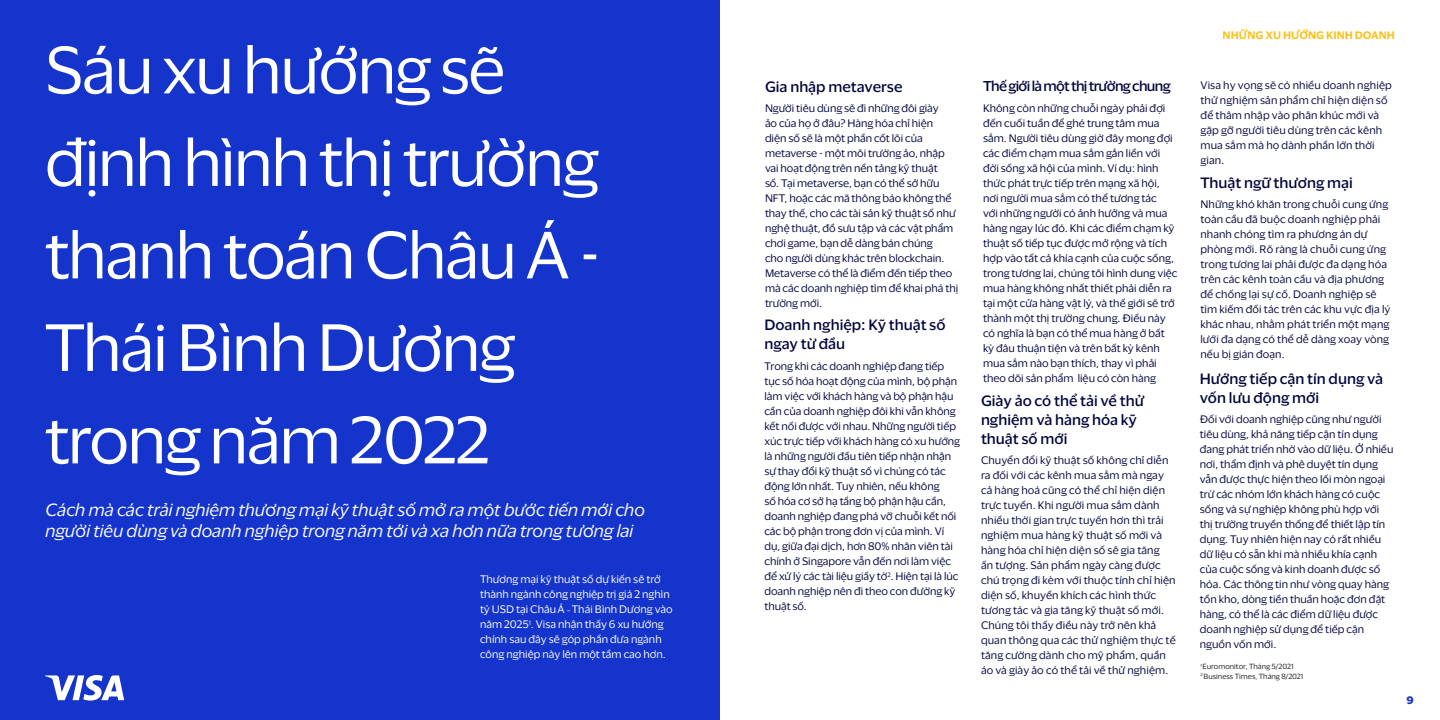
<style>
.page{position:relative;width:1440px;height:720px;background:#fff}
.page>*{position:absolute;margin:0;border:0;box-sizing:border-box;transform-origin:0 0}
.t1{font:61.25px/92.5px "Visa Dialect";letter-spacing:-.03em;color:#fff}
.t2{font:italic 16.25px/21.2px "Visa Dialect";color:#fff}
.t3{font:500 13.75px/18.8px "Visa Dialect";color:#02063d}
.t4{font:500 13.12px "Visa Dialect";letter-spacing:-.05em;color:#02063d}
.t5{font:10px/15px "Visa Dialect";color:#02063d}
.t6{font:10px/15px "Visa Dialect";color:#fff}
.t7{font:600 10px "Visa Dialect";color:#fcc015}
.t8{font:700 10px "Visa Dialect";color:#1434cb}
.t9{font:6.88px "Visa Dialect";color:#231f20}
.s1{font-weight:500;font-size:6.88px}
</style>
<div class="page">
<div style="left:0;top:0;width:720px;height:720px;background:#1434cb"></div>
<svg style="left:45px;top:675px;width:79px;height:26px"></svg>
<p class="t1" style="left:45px;top:20px;width:462px">Sáu xu hướng sẽ</p>
<p class="t1" style="left:45px;top:112px;width:555px">định hình thị trường</p>
<p class="t1" style="left:45px;top:205px;width:558px">thanh toán Châu Á -<br>Thái Bình Dương</p>
<p class="t1" style="left:45px;top:390px;width:447px">trong năm 2022</p>
<p class="t2" style="left:45px;top:498px;width:601px">Cách mà các trải nghiệm thương mại kỹ thuật số mở ra một bước tiến mới cho người tiêu dùng và doanh nghiệp trong năm tới và xa hơn nữa trong tương lai</p>
<p class="t6" style="left:480px;top:571px;width:194px">Thương mại kỹ thuật số dự kiến sẽ trở thành ngành công nghiệp trị giá 2 nghìn tỷ USD tại ChâuÁ <span class="s1">–</span> Thái Bình Dương vào năm 2025<sup>1</sup>. Visa nhận thấy 6 xu hướng chính sau đây sẽ góp phần đưa ngành công nghiệp này lên một tầm cao hơn.</p>
<p class="t3" style="left:765px;top:76px;width:139px">Gia nhập metaverse</p>
<p class="t5" style="left:765px;top:101px;width:195px">Người tiêu dùng sẽ đi những đôi giày<br>ảo của họ ở đâu? Hàng hóa chỉ hiện<br>diện số sẽ là một phần cốt lõi của metaverse - một môi trường ảo, nhập vai hoạt động trên nền tảng kỹ thuật<br>số. Tại metaverse, bạn có thể sở hữu<br>NFT, hoặc các mã thông báo không thể thay thế, cho các tài sản kỹ thuật số như nghệ thuật, đồ sưu tập và các vật phẩm chơi game, bạn dễ dàng bán chúng<br>cho người dùng khác trên blockchain.<br>Metaverse có thể là điểm đến tiếp theo mà các doanh nghiệp tìm để khai phá thị trường mới.</p>
<p class="t3" style="left:764px;top:315px;width:183px">Doanh nghiệp: Kỹ thuật số ngay từ đầu</p>
<p class="t5" style="left:764px;top:358px;width:197px">Trong khi các doanh nghiệp đang tiếp tục số hóa hoạt động của mình, bộ phận làm việc với khách hàng và bộ phận hậu cần của doanh nghiệp đôi khi vẫn không kết nối được với nhau. Những người tiếp xúc trực tiếp với khách hàng có xu hướng là những người đầu tiên tiếp nhận nhận sự thay đổi kỹ thuật số vì chúng có tác động lớn nhất. Tuy nhiên, nếu không<br>số hóa cơ sở hạ tầng bộ phận hậu cần, doanh nghiệp đang phá vỡ chuỗi kết nối các bộ phận trong đơn vị của mình. Ví dụ, giữa đại dịch, hơn 80% nhân viên tài chính ở Singapore vẫn đến nơi làm việc để xử lý các tài liệu giấy tờ<sup>2</sup>. Hiện tại là lúc doanh nghiệp nên đi theo con đường kỹ thuật số.</p>
<p class="t4" style="left:983px;top:76px;width:189px">Thế giới là một thị trường chung</p>
<p class="t5" style="left:983px;top:100px;width:196px">Không còn những chuỗi ngày phải đợi đến cuối tuần để ghé trung tâm mua sắm. Người tiêu dùng giờ đây mong đợi các điểm chạm mua sắm gắn liền với đời sống xã hội của mình. Ví dụ: hình thức phát trực tiếp trên mạng xã hội, nơi người mua sắm có thể tương tác<br>với những người có ảnh hưởng và mua hàng ngay lúc đó. Khi các điểm chạm kỹ thuật số tiếp tục được mở rộng và tích hợp vào tất cả khía cạnh của cuộc sống, trong tương lai, chúng tôi hình dung việc mua hàng không nhất thiết phải diễn ra tại một cửa hàng vật lý, và thế giới sẽ trở thành một thị trường chung. Điều này có nghĩa là bạn có thể mua hàng ở bất kỳ đâu thuận tiện và trên bất kỳ kênh mua sắm nào bạn thích, thay vì phải theo dõi sản phẩm liệu có còn hàng</p>
<p class="t3" style="left:981px;top:391px;width:165px">Giày ảo có thể tải về thử nghiệm và hàng hóa kỹ thuật số mới</p>
<p class="t5" style="left:981px;top:452px;width:196px">Chuyển đổi kỹ thuật số không chỉ diễn ra đối với các kênh mua sắm mà ngay cả hàng hoá cũng có thể chỉ hiện diện trực tuyến. Khi người mua sắm dành nhiều thời gian trực tuyến hơn thì trải nghiệm mua hàng kỹ thuật số mới và hàng hóa chỉ hiện diện số sẽ gia tăng<br>ấn tượng. Sản phẩm ngày càng được chú trọng đi kèm với thuộc tính chỉ hiện diện số, khuyến khích các hình thức tương tác và gia tăng kỹ thuật số mới.<br>Chúng tôi thấy điều này trở nên khả quan thông qua các thử nghiệm thực tế tăng cường dành cho mỹ phẩm, quần áo và giày ảo có thể tải về thử nghiệm.</p>
<p class="t7" style="left:1223px;top:28px;width:174px">NHỮNG XU HƯỚNG KINH DOANH</p>
<p class="t5" style="left:1201px;top:77px;width:193px">Visa hy vọng sẽ có nhiều doanh nghiệp thử nghiệm sản phẩm chỉ hiện diện số để thâm nhập vào phân khúc mới và gặp gỡ người tiêu dùng trên các kênh mua sắm mà họ dành phần lớn thời gian.</p>
<p class="t3" style="left:1200px;top:172px;width:154px">Thuật ngữ thương mại</p>
<p class="t5" style="left:1200px;top:196px;width:192px">Những khó khăn trong chuỗi cung ứng toàn cầu đã buộc doanh nghiệp phải nhanh chóng tìm ra phương án dự phòng mới. Rõ ràng là chuỗi cung ứng trong tương lai phải được đa dạng hóa trên các kênh toàn cầu và địa phương để chống lại sự cố. Doanh nghiệp sẽ tìm kiếm đối tác trên các khu vực địa lý khác nhau, nhằm phát triển một mạng lưới đa dạng có thể dễ dàng xoay vòng nếu bị gián đoạn.</p>
<p class="t3" style="left:1200px;top:368px;width:185px">Hướng tiếp cận tín dụng và vốn lưu động mới</p>
<p class="t5" style="left:1200px;top:411px;width:195px">Đối với doanh nghiệp cũng như người tiêu dùng, khả năng tiếp cận tín dụng đang phát triển nhờ vào dữ liệu. Ở nhiều nơi, thẩm định và phê duyệt tín dụng vẫn được thực hiện theo lối mòn ngoại trừ các nhóm lớn khách hàng có cuộc sống và sự nghiệp không phù hợp với thị trường truyền thống để thiết lập tín dụng. Tuy nhiên hiện nay có rất nhiều dữ liệu có sẵn khi mà nhiều khía cạnh của cuộc sống và kinh doanh được số hóa. Các thông tin như vòng quay hàng tồn kho, dòng tiền thuần hoặc đơn đặt hàng, có thể là các điểm dữ liệu được doanh nghiệp sử dụng để tiếp cận nguồn vốn mới.</p>
<p class="t9" style="left:1200px;top:661px;width:95px"><sup>1</sup> Euromonitor, Tháng 5/2021</p>
<p class="t9" style="left:1200px;top:671px;width:104px"><sup>2</sup> Business Times, Tháng 8/2021</p>
<p class="t8" style="left:1407px;top:692px;width:9px">9</p>
</div>
